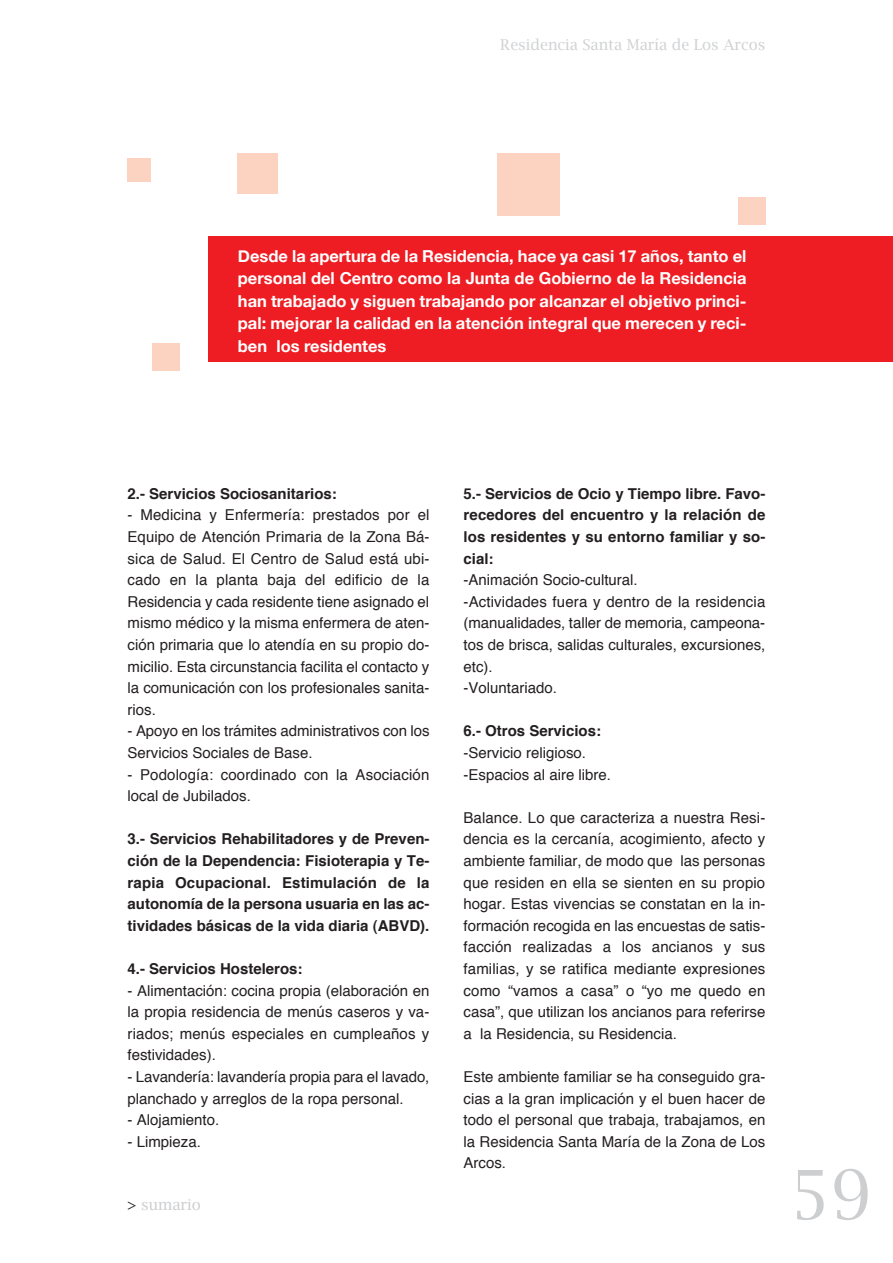
<style>
.page{position:relative;width:893px;height:1263px;background:#fff}
.page>*{position:absolute;margin:0;border:0;box-sizing:border-box;transform-origin:0 0}
.t1{font:67.65px "Lucida Bright";color:#cdced0}
.t2{font:700 16.5px/22.5px "Helvetica Neue";color:#fff;text-align:justify}
.t3{font:15px/21.6px "Helvetica";color:#231f20}
.t4{font:700 15px/21.6px "Helvetica";color:#231f20;text-align:justify}
.t5{font:15px "Lucida Bright";color:#d1d2d4}
.t6{font:15px "Lucida Bright";color:#cdced0}
.s1{color:#231f20}
</style>
<div class="page">
<div style="left:208px;top:236px;width:685px;height:126px;background:#ee1d23"></div>
<div style="left:237px;top:153px;width:41px;height:41px;background:#fcd2c0"></div>
<div style="left:497px;top:153px;width:63px;height:63px;background:#fcd2c0"></div>
<div style="left:153px;top:344px;width:27px;height:27px;background:#fcd2c0"></div>
<div style="left:738px;top:198px;width:27px;height:27px;background:#fcd2c0"></div>
<div style="left:128px;top:158px;width:23px;height:24px;background:#fcd2c0"></div>
<p class="t5" style="left:500px;top:36px;width:267px">Residencia Santa María de Los Arcos</p>
<p class="t2" style="left:238px;top:244px;width:510px">Desde la apertura de la Residencia, hace ya casi 17 años, tanto el personal del Centro como la Junta de Gobierno de la Residencia han trabajado y siguen trabajando por alcanzar el objetivo princi&shy;pal: mejorar la calidad en la atención integral que merecen y reci&shy;ben los residentes</p>
<p class="t4" style="left:128px;top:484px;width:211px">2.- Servicios Sociosanitarios:</p>
<p class="t3" style="left:128px;top:505px;width:303px;text-align:justify">- Medicina y Enfermería: prestados por el Equipo de Atención Primaria de la Zona Bá&shy;sica de Salud. El Centro de Salud está ubi&shy;cado en la planta baja del edificio de la Residencia y cada residente tiene asignado el mismo médico y la misma enfermera de aten&shy;ción primaria que lo atendía en su propio do&shy;micilio. Esta circunstancia facilita el contacto y la comunicación con los profesionales sanita&shy;rios.</p>
<p class="t3" style="left:128px;top:721px;width:303px">- Apoyo en los trámites administrativos con los<br>Servicios Sociales de Base.</p>
<p class="t3" style="left:128px;top:765px;width:303px">- Podología: coordinado con la Asociación local de Jubilados.</p>
<p class="t4" style="left:128px;top:829px;width:303px">3.- Servicios Rehabilitadores y de Preven&shy;ción de la Dependencia: Fisioterapia y Te&shy;rapia Ocupacional. Estimulación de la autonomía de la persona usuaria en las ac&shy;tividades básicas de la vida diaria (ABVD).</p>
<p class="t4" style="left:128px;top:959px;width:177px">4.- Servicios Hosteleros:</p>
<p class="t3" style="left:128px;top:981px;width:303px;text-align:justify">- Alimentación: cocina propia (elaboración en la propia residencia de menús caseros y va&shy;riados; menús especiales en cumpleaños y festividades).</p>
<p class="t3" style="left:128px;top:1067px;width:303px">- Lavandería: lavandería propia para el lavado, planchado y arreglos de la ropa personal.</p>
<p class="t3" style="left:128px;top:1110px;width:93px">- Alojamiento.</p>
<p class="t3" style="left:128px;top:1132px;width:75px">- Limpieza.</p>
<p class="t6" style="left:128px;top:1196px;width:75px"><span class="s1">&gt;</span> sumario</p>
<p class="t4" style="left:463px;top:484px;width:303px">5.- Servicios de Ocio y Tiempo libre. Favo&shy;recedores del encuentro y la relación de los residentes y su entorno familiar y so&shy;cial:</p>
<p class="t3" style="left:463px;top:570px;width:303px">-Animación Socio-cultural.<br>-Actividades fuera y dentro de la residencia (manualidades, taller de memoria, campeona&shy;tos de brisca, salidas culturales, excursiones, etc).<br>-Voluntariado.</p>
<p class="t4" style="left:463px;top:721px;width:139px">6.- Otros Servicios:</p>
<p class="t3" style="left:463px;top:743px;width:149px">-Servicio religioso. -Espacios al aire libre.</p>
<p class="t3" style="left:463px;top:808px;width:303px;text-align:justify">Balance. Lo que caracteriza a nuestra Resi&shy;dencia es la cercanía, acogimiento, afecto y ambiente familiar, de modo que las personas que residen en ella se sienten en su propio hogar. Estas vivencias se constatan en la in&shy;formación recogida en las encuestas de satis&shy;facción realizadas a los ancianos y sus familias, y se ratifica mediante expresiones como “vamos a casa” o “yo me quedo en casa”, que utilizan los ancianos para referirse a la Residencia, su Residencia.</p>
<p class="t3" style="left:463px;top:1067px;width:303px;text-align:justify">Este ambiente familiar se ha conseguido gra&shy;cias a la gran implicación y el buen hacer de todo el personal que trabaja, trabajamos, en la Residencia Santa María de la Zona de Los Arcos.</p>
<h1 class="t1" style="left:789px;top:1153px;width:84px">59</h1>
</div>
